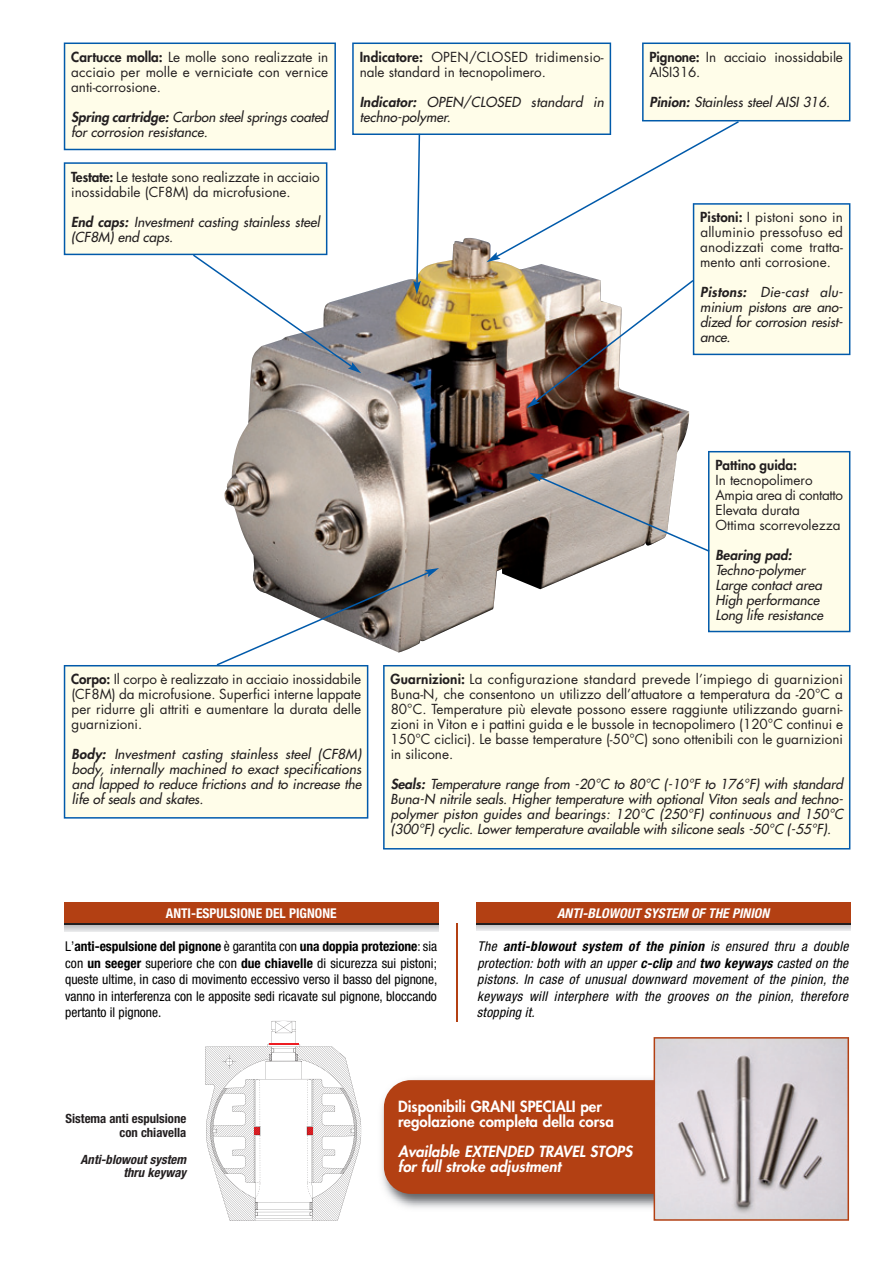
<style>
.page{position:relative;width:893px;height:1263px;background:#fff}
.page>*{position:absolute;margin:0;border:0;box-sizing:border-box;transform-origin:0 0}
.t1{font:800 15px/15px "Futura";color:#fff}
.t2{font:italic 800 15px/15px "Futura";letter-spacing:.005em;color:#fff}
.t3{font:13.5px/15px "Futura";color:#231f20;text-align:justify}
.t4{font:italic 13.5px/15px "Futura";letter-spacing:.005em;color:#231f20}
.t5{font:condensed 13.5px/16.5px "Helvetica Neue";color:#000;text-align:justify}
.t6{font:italic condensed 13.5px/16.5px "Helvetica Neue";letter-spacing:.025em;color:#000;text-align:justify}
.t7{font:italic 700 condensed 13.5px "Helvetica Neue";letter-spacing:.005em;color:#fff}
.t8{font:700 condensed 13.5px "Helvetica Neue";color:#fff}
.t9{font:800 13.5px "Futura";color:#231f20}
.t10{font:italic 800 13.5px "Futura";letter-spacing:.005em;color:#231f20}
.t11{font:700 condensed 12.75px/13.5px "Helvetica Neue";color:#231f20;text-align:right}
.t12{font:italic 700 condensed 12.75px/13.5px "Helvetica Neue";letter-spacing:.005em;color:#231f20;text-align:right}
.s1{font-weight:800}
.s2{font-weight:700}
</style>
<div class="page">
<img style="left:224px;top:408px;width:465px;height:226px">
<svg style="left:64px;top:924px;width:375px;height:8px;background:#bdbebf"></svg>
<svg style="left:476px;top:922px;width:375px;height:9px;background:#bebfc0"></svg>
<img style="left:381px;top:1073px;width:273px;height:140px">
<svg style="left:205px;top:1021px;width:156px;height:200px"></svg>
<div style="left:383px;top:665px;width:467px;height:184px;background:#fffde9"></div>
<div style="left:64px;top:665px;width:304px;height:154px;background:#fffde9"></div>
<div style="left:64px;top:902px;width:375px;height:22px;background:#b34013"></div>
<hr style="left:64px;top:923px;width:375px;height:1px;background:#231f20">
<div style="left:476px;top:902px;width:374px;height:21px;background:#b34013"></div>
<hr style="left:476px;top:923px;width:374px;height:1px;background:#231f20">
<hr style="left:456px;top:923px;width:2px;height:98px;background:#b34013">
<svg style="left:217px;top:568px;width:222px;height:97px"></svg>
<svg style="left:529px;top:451px;width:321px;height:181px"></svg>
<div style="left:384px;top:1080px;width:384px;height:114px;background:#b34013;border-radius:27px"></div>
<svg style="left:654px;top:1037px;width:195px;height:184px;background:#cdc4c7"></svg>
<svg style="left:64px;top:43px;width:786px;height:365px"></svg>
<p class="t3" style="left:71px;top:50px;width:259px"><span class="s1">Cartucce molla:</span> Le molle sono realizzate in acciaio per molle e verniciate con vernice anti-corrosione.</p>
<p class="t4" style="left:71px;top:110px;width:259px"><span class="s1">Spring cartridge:</span> Carbon steel springs coated for corrosion resistance.</p>
<p class="t3" style="left:71px;top:170px;width:250px"><span class="s1">Testate:</span> Le testate sono realizzate in acciaio inossidabile (CF8M) da microfusione.</p>
<p class="t4" style="left:71px;top:215px;width:250px"><span class="s1">End caps:</span> Investment casting stainless steel (CF8M) end caps.</p>
<p class="t3" style="left:360px;top:50px;width:245px"><span class="s1">Indicatore:</span> OPEN/CLOSED tridimensio&shy;nale standard in tecnopolimero.</p>
<p class="t4" style="left:360px;top:95px;width:246px"><span class="s1">Indicator:</span> OPEN/CLOSED standard in techno-polymer.</p>
<p class="t3" style="left:650px;top:50px;width:195px"><span class="s1">Pignone:</span> In acciaio inossidabile<br>AISI316.</p>
<p class="t4" style="left:650px;top:95px;width:182px"><span class="s1">Pinion:</span> Stainless steel AISI 316.</p>
<p class="t3" style="left:700px;top:211px;width:144px"><span class="s1">Pistoni:</span> I pistoni sono in alluminio pressofuso ed anodizzati come tratta&shy;mento anti corrosione.</p>
<p class="t4" style="left:700px;top:286px;width:144px;text-align:justify"><span class="s1">Pistons:</span> Die-cast alu&shy;minium pistons are ano&shy;dized for corrosion resist&shy;ance.</p>
<p class="t9" style="left:715px;top:459px;width:83px">Pattino guida:</p>
<p class="t3" style="left:715px;top:474px;width:129px;text-align:left">In tecnopolimero<br>Ampia area di contatto<br>Elevata durata<br>Ottima scorrevolezza</p>
<p class="t10" style="left:715px;top:549px;width:78px">Bearing pad:</p>
<p class="t4" style="left:715px;top:564px;width:109px">Techno-polymer<br>Large contact area<br>High performance<br>Long life resistance</p>
<p class="t3" style="left:71px;top:673px;width:291px"><span class="s1">Corpo:</span> Il corpo è realizzato in acciaio inossidabile (CF8M) da microfusione. Superfici interne lappate per ridurre gli attriti e aumentare la durata delle guarnizioni.</p>
<p class="t4" style="left:72px;top:748px;width:291px;text-align:justify"><span class="s1">Body:</span> Investment casting stainless steel (CF8M) body, internally machined to exact specifications and lapped to reduce frictions and to increase the life of seals and skates.</p>
<p class="t3" style="left:391px;top:673px;width:454px"><span class="s1">Guarnizioni:</span> La configurazione standard prevede l’impiego di guarnizioni Buna-N, che consentono un utilizzo dell’attuatore a temperatura da -20°C a 80°C. Temperature più elevate possono essere raggiunte utilizzando guarni&shy;zioni in Viton e i pattini guida e le bussole in tecnopolimero (120°C continui e 150°C ciclici). Le basse temperature (-50°C) sono ottenibili con le guarnizioni in silicone.</p>
<p class="t4" style="left:391px;top:778px;width:454px;text-align:justify"><span class="s1">Seals:</span> Temperature range from -20°C to 80°C (-10°F to 176°F) with standard Buna-N nitrile seals. Higher temperature with optional Viton seals and techno&shy;polymer piston guides and bearings: 120°C (250°F) continuous and 150°C (300°F) cyclic. Lower temperature available with silicone seals -50°C (-55°F).</p>
<p class="t8" style="left:166px;top:909px;width:172px">ANTI-ESPULSIONE DEL PIGNONE</p>
<p class="t5" style="left:65px;top:939px;width:374px">L’<span class="s2">anti-espulsione del pignone</span> è garantita con <span class="s2">una doppia protezione</span>: sia con <span class="s2">un seeger</span> superiore che con <span class="s2">due chiavelle</span> di sicurezza sui pistoni; queste ultime, in caso di movimento eccessivo verso il basso del pignone, vanno in interferenza con le apposite sedi ricavate sul pignone, bloccando pertanto il pignone.</p>
<p class="t7" style="left:557px;top:909px;width:214px">ANTI-BLOWOUT SYSTEM OF THE PINION</p>
<p class="t6" style="left:477px;top:939px;width:373px">The <span class="s2">anti-blowout system of the pinion</span> is ensured thru a double protection: both with an upper <span class="s2">c-clip</span> and <span class="s2">two keyways</span> casted on the pistons. In case of unusual downward movement of the pinion, the keyways will interphere with the grooves on the pinion, therefore stopping it.</p>
<p class="t11" style="left:66px;top:1113px;width:122px">Sistema anti espulsione con chiavella</p>
<p class="t12" style="left:80px;top:1154px;width:107px">Anti-blowout system thru keyway</p>
<p class="t1" style="left:398px;top:1100px;width:217px">Disponibili GRANI SPECIALI per regolazione completa della corsa</p>
<p class="t2" style="left:398px;top:1145px;width:236px">Available EXTENDED TRAVEL STOPS for full stroke adjustment</p>
</div>
